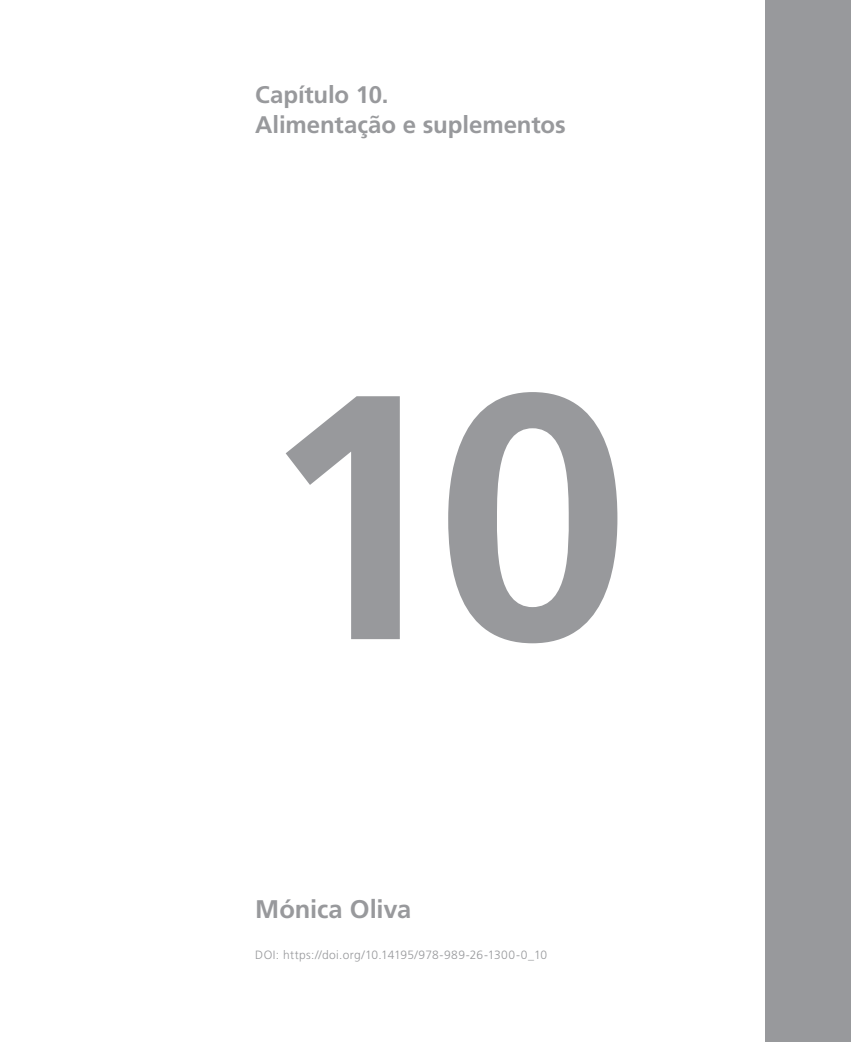
<style>
.page{position:relative;width:851px;height:1042px;background:#fff}
.page>*{position:absolute;margin:0;border:0;box-sizing:border-box;transform-origin:0 0}
.separador_capitulo{font:700 347.85px "Frutiger LT Std";color:#98999c}
.autor_rosto{font:700 25.5px "Frutiger LT Std";letter-spacing:-.005em;color:#98999c}
.separador_capitulo-2{font:700 24px/30px "Frutiger LT Std";letter-spacing:-.005em;color:#98999c}
.DOI{font:300 12px "Frutiger LT Std";letter-spacing:.03em;color:#98999c}
</style>
<div class="page">
<div style="left:765px;top:0;width:85px;height:1042px;background:#98999c"></div>
<p class="separador_capitulo-2" style="left:255px;top:80px;width:312px">Capítulo 10.<br>Alimentação e suplementos</p>
<p class="separador_capitulo" style="left:258px;top:314px;width:373px">10</p>
<p class="autor_rosto" style="left:255px;top:894px;width:157px">Mónica Oliva</p>
<p class="DOI" style="left:255px;top:948px;width:293px">DOI: https://doi.org/10.14195/978-989-26-1300-0_10</p>
</div>
